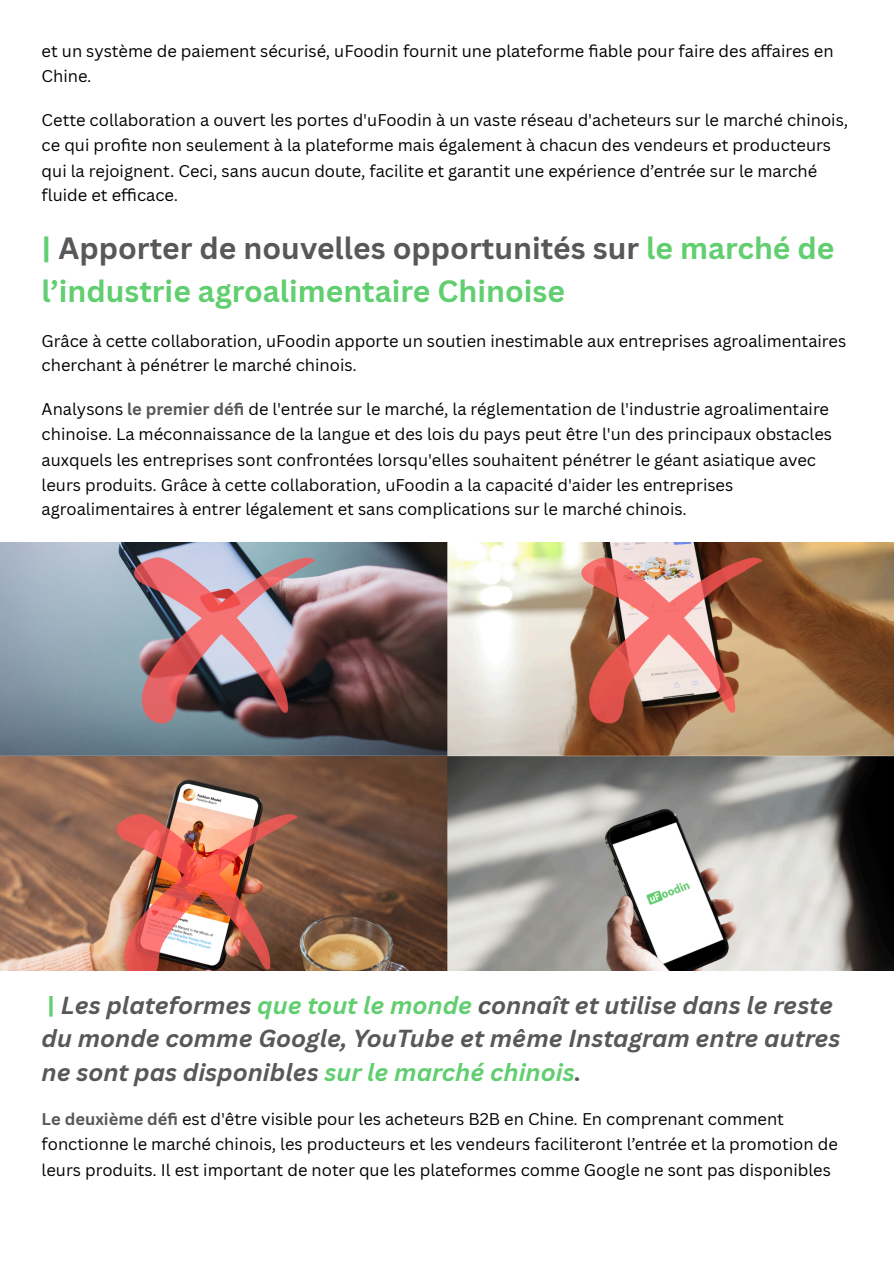
<style>
.page{position:relative;width:894px;height:1263px;background:#fff}
.page>*{position:absolute;margin:0;border:0;box-sizing:border-box;transform-origin:0 0}
.t1{font:700 30px/42.8px "Canva Sans";color:#61ce70}
.t2{font:italic 700 24px/33.8px "Canva Sans";color:#595858}
.t3{font:16.5px/25px "Canva Sans";color:#000}
.s1{color:#595858}
.s2{font-weight:700;color:#595858}
.s3{font-style:normal;color:#61ce70}
.s4{color:#61ce70}
</style>
<div class="page">
<img style="left:0;top:542px;width:893px;height:429px">
<p class="t3" style="left:42px;top:39px;width:793px">et un système de paiement sécurisé, uFoodin fournit une plateforme fiable pour faire des affaires en<br>Chine.</p>
<p class="t3" style="left:42px;top:107px;width:807px">Cette collaboration a ouvert les portes d'uFoodin à un vaste réseau d'acheteurs sur le marché chinois, ce qui profite non seulement à la plateforme mais également à chacun des vendeurs et producteurs qui la rejoignent. Ceci, sans aucun doute, facilite et garantit une expérience d’entrée sur le marché fluide et effi cace.</p>
<h2 class="t1" style="left:42px;top:226px;width:794px">| <span class="s1">Apporter de nouvelles opportunités sur</span> le marché de l’industrie agroalimentaire Chinoise</h2>
<p class="t3" style="left:42px;top:328px;width:805px">Grâce à cette collaboration, uFoodin apporte un soutien inestimable aux entreprises agroalimentaires cherchant à pénétrer le marché chinois.</p>
<p class="t3" style="left:42px;top:396px;width:791px">Analysons <span class="s2">le premier défi</span> de l'entrée sur le marché, la réglementation de l'industrie agroalimentaire chinoise. La méconnaissance de la langue et des lois du pays peut être l'un des principaux obstacles auxquels les entreprises sont confrontées lorsqu'elles souhaitent pénétrer le géant asiatique avec leurs produits. Grâce à cette collaboration, uFoodin a la capacité d'aider les entreprises agroalimentaires à entrer légalement et sans complications sur le marché chinois.</p>
<p class="t2" style="left:42px;top:987px;width:800px"><span class="s3">|</span> Les plateformes <span class="s4">que tout le monde</span> connaît et utilise dans le reste du monde comme Google, YouTube et même Instagram entre autres ne sont pas disponibles <span class="s4">sur le marché chinois</span>.</p>
<p class="t3" style="left:42px;top:1106px;width:797px"><span class="s2">Le deuxième défi</span> est d'être visible pour les acheteurs B2B en Chine. En comprenant comment fonctionne le marché chinois, les producteurs et les vendeurs faciliteront l’entrée et la promotion de leurs produits. Il est important de noter que les plateformes comme Google ne sont pas disponibles</p>
</div>
